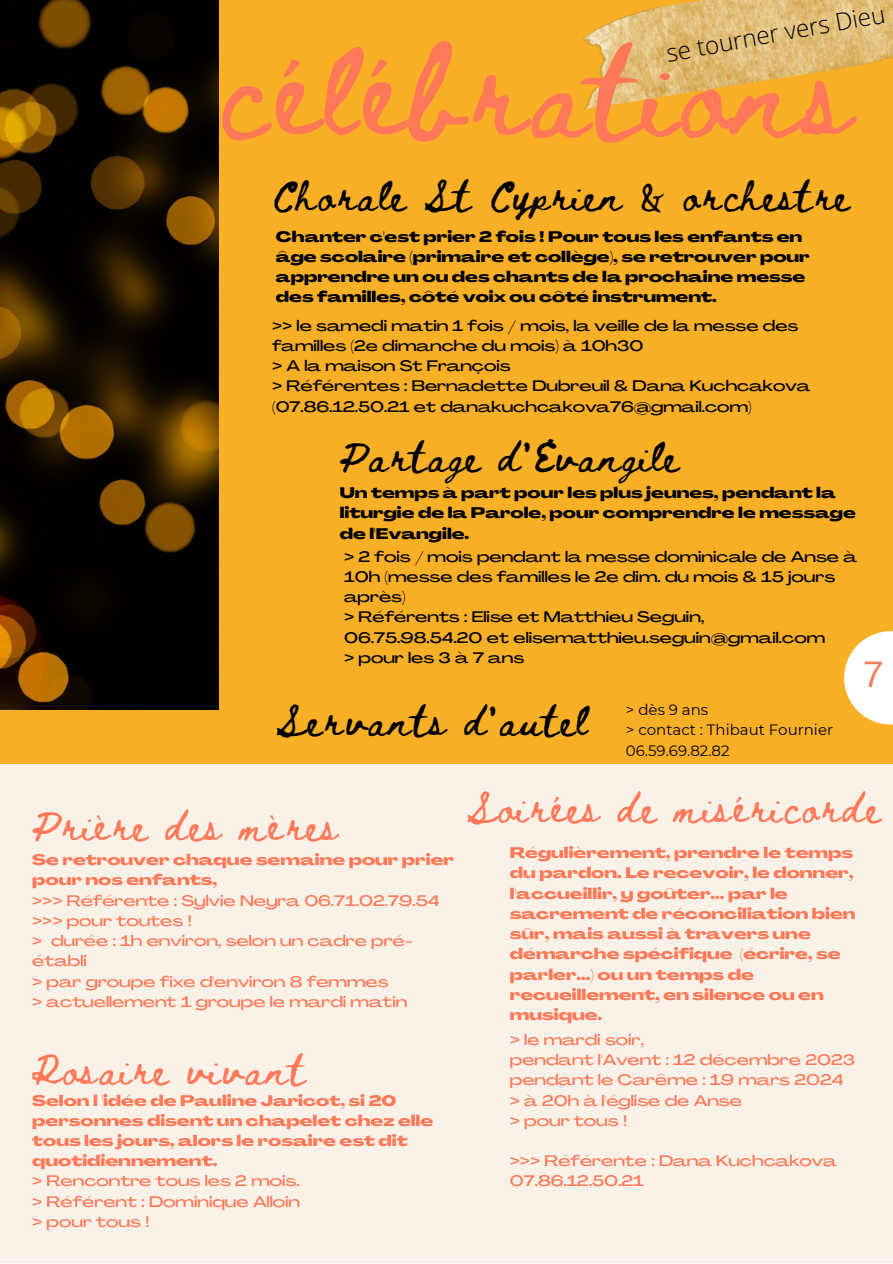
<style>
.page{position:relative;width:893px;height:1264px;background:#fff}
.page>*{position:absolute;margin:0;border:0;box-sizing:border-box;transform-origin:0 0}
.t1{font:89.85px "Beth Ellen";letter-spacing:.07em;color:#ff7958}
.t2{font:36px "Agrandir";color:#f0805b}
.t3{font:30px "Beth Ellen";letter-spacing:.08em;color:#000}
.t4{font:30px "Beth Ellen";letter-spacing:.08em;color:#ff7958}
.t5{font:300 24.3px "Open Sans";color:#000}
.t6{font:800 15px/20.2px "Agrandir Grand";color:#ff7958}
.t7{font:500 15px/20.2px "Agrandir Grand";color:#000}
.t8{font:500 15px/20.2px "Agrandir Grand";color:#ff7958}
.t9{font:800 15px/20.2px "Agrandir Grand";color:#000}
.t10{font:15px "Montserrat";color:#000}
</style>
<div class="page">
<div style="left:0;top:0;width:892px;height:1262px;background:#f9af26"></div>
<div style="left:0;top:764px;width:892px;height:498px;background:#faf2e9"></div>
<img style="left:0;top:0;width:218px;height:709px">
<img style="left:583px;top:0;width:309px;height:109px">
<svg style="left:844px;top:631px;width:48px;height:93px;fill:#fff"></svg>
<p class="t5" style="left:663px;top:36px;width:223px;rotate:-10deg">se tourner vers Dieu</p>
<p class="t1" style="left:218px;top:51px;width:633px">célébrations</p>
<p class="t3" style="left:272px;top:182px;width:578px">Chorale St Cyprien &amp; orchestre</p>
<p class="t9" style="left:276px;top:228px;width:535px">Chanter c'est prier 2 fois ! Pour tous les enfants en âge scolaire (primaire et collège), se retrouver pour apprendre un ou des chants de la prochaine messe des familles, côté voix ou côté instrument.</p>
<p class="t7" style="left:272px;top:316px;width:527px">&gt;&gt; le samedi matin 1 fois / mois, la veille de la messe des familles (2e dimanche du mois) à 10h30</p>
<p class="t7" style="left:272px;top:357px;width:240px">&gt; A la maison St François</p>
<p class="t7" style="left:272px;top:377px;width:539px">&gt; Référentes : Bernadette Dubreuil &amp; Dana Kuchcakova (07.86.12.50.21 et danakuchcakova76@gmail.com)</p>
<p class="t3" style="left:340px;top:443px;width:340px">Partage d'Evangile</p>
<p class="t9" style="left:340px;top:484px;width:517px">Un temps à part pour les plus jeunes, pendant la liturgie de la Parole, pour comprendre le message de l'Evangile.</p>
<p class="t7" style="left:344px;top:548px;width:514px">&gt; 2 fois / mois pendant la messe dominicale de Anse à<br>10h (messe des familles le 2e dim. du mois &amp; 15 jours après)</p>
<p class="t7" style="left:344px;top:608px;width:362px">&gt; Référents : Elise et Matthieu Seguin,</p>
<p class="t7" style="left:344px;top:628px;width:482px">06.75.98.54.20 et elisematthieu.seguin@gmail.com</p>
<p class="t7" style="left:344px;top:649px;width:181px">&gt; pour les 3 à 7 ans</p>
<p class="t2" style="left:864px;top:660px;width:20px">7</p>
<p class="t3" style="left:276px;top:707px;width:312px">Servants d'autel</p>
<p class="t10" style="left:626px;top:700px;width:84px">&gt; dès 9 ans</p>
<p class="t10" style="left:626px;top:721px;width:209px">&gt; contact : Thibaut Fournier</p>
<p class="t10" style="left:626px;top:741px;width:105px">06.59.69.82.82</p>
<p class="t4" style="left:32px;top:811px;width:307px">Prière des mères</p>
<p class="t6" style="left:32px;top:851px;width:423px">Se retrouver chaque semaine pour prier pour nos enfants,</p>
<p class="t8" style="left:32px;top:891px;width:409px">&gt;&gt;&gt; Référente : Sylvie Neyra 06.71.02.79.54</p>
<p class="t8" style="left:32px;top:911px;width:161px">&gt;&gt;&gt; pour toutes !</p>
<p class="t8" style="left:32px;top:932px;width:382px">&gt; durée : 1h environ, selon un cadre pré&shy;établi</p>
<p class="t8" style="left:32px;top:972px;width:358px">&gt; par groupe fixe d'environ 8 femmes</p>
<p class="t8" style="left:32px;top:992px;width:376px">&gt; actuellement 1 groupe le mardi matin</p>
<p class="t4" style="left:31px;top:1056px;width:275px">Rosaire vivant</p>
<p class="t6" style="left:32px;top:1091px;width:402px">Selon l 'idée de Pauline Jaricot, si 20 personnes disent un chapelet chez elle tous les jours, alors le rosaire est dit quotidiennement.</p>
<p class="t8" style="left:32px;top:1172px;width:269px">&gt; Rencontre tous les 2 mois.</p>
<p class="t8" style="left:32px;top:1192px;width:269px">&gt; Référent : Dominique Alloin</p>
<p class="t8" style="left:32px;top:1212px;width:119px">&gt; pour tous !</p>
<p class="t4" style="left:466px;top:794px;width:415px">Soirées de miséricorde</p>
<p class="t6" style="left:510px;top:844px;width:347px">Régulièrement, prendre le temps du pardon. Le recevoir, le donner, l'accueillir, y goûter... par le sacrement de réconciliation bien sûr, mais aussi à travers une démarche spécifique (écrire, se parler...) ou un temps de recueillement, en silence ou en musique.</p>
<p class="t8" style="left:510px;top:1030px;width:136px">&gt; le mardi soir,</p>
<p class="t8" style="left:510px;top:1051px;width:346px">pendant l'Avent : 12 décembre 2023</p>
<p class="t8" style="left:510px;top:1071px;width:335px">pendant le Carême : 19 mars 2024</p>
<p class="t8" style="left:510px;top:1091px;width:233px">&gt; à 20h à l'église de Anse</p>
<p class="t8" style="left:510px;top:1111px;width:119px">&gt; pour tous !</p>
<p class="t8" style="left:510px;top:1152px;width:328px">&gt;&gt;&gt; Référente : Dana Kuchcakova</p>
<p class="t8" style="left:510px;top:1172px;width:135px">07.86.12.50.21</p>
</div>
